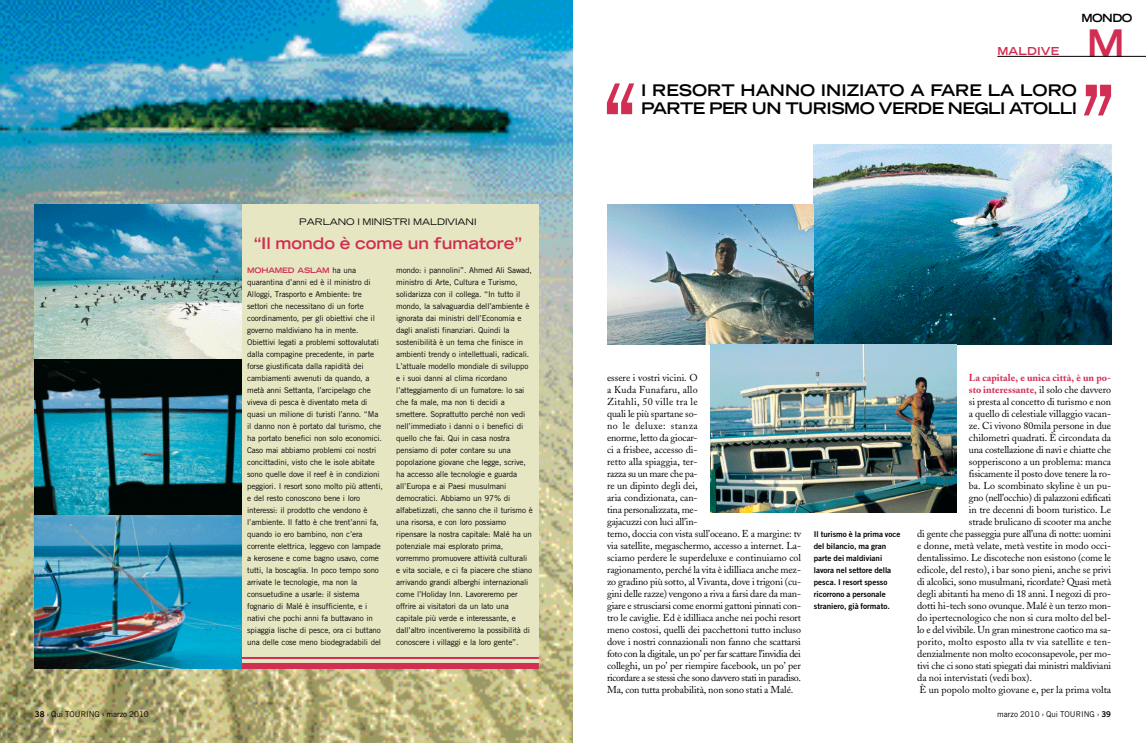
<style>
.page{position:relative;width:1146px;height:743px;background:#fff}
.page>*{position:absolute;margin:0;border:0;box-sizing:border-box;transform-origin:0 0}
.t1{font:300 128px "Trade Gothic";color:#d22d52}
.t2{font:700 expanded 38px "Trade Gothic LH";color:#d22d52}
.t3{font:700 expanded 16px/18px "Trade Gothic LH";letter-spacing:-.03em;color:#000}
.t4{font:700 expanded 16px "Trade Gothic LH";color:#d22d52}
.t5{font:700 expanded 11.2px "Trade Gothic LH";letter-spacing:-.045em;color:#000}
.t6{font:700 expanded 11px "Trade Gothic LH";letter-spacing:.015em;color:#d22d52}
.t7{font:10px/12px "Adobe Caslon";letter-spacing:-.01em;color:#000}
.t8{font:700 10px "Adobe Caslon";letter-spacing:.005em;color:#d22d52}
.t9{font:10px "Adobe Caslon";letter-spacing:.02em;color:#000}
.t10{font:expanded 9px "Trade Gothic LH";color:#000}
.t11{font:8px/12px "Trade Gothic";letter-spacing:-.02em;color:#000}
.t12{font:8px/12px "Trade Gothic Bold Two";color:#000}
.t13{font:8px "Trade Gothic";color:#000}
.t14{font:700 expanded 7.5px "Trade Gothic LH";letter-spacing:-.02em;color:#d22d52}
.s1{font-family:"Trade Gothic";font-weight:400;font-stretch:normal;font-size:8px;color:#000}
.s2{font-weight:400;color:#000}
.s3{font-family:"Trade Gothic Bold Two"}
</style>
<div class="page">
<img style="left:0;top:0;width:573px;height:743px">
<div style="left:241px;top:205px;width:298px;height:464px;background:#e6e6c3"></div>
<hr style="left:997px;top:56px;width:148px;height:1px;background:#000">
<img style="left:813px;top:145px;width:297px;height:200px">
<img style="left:607px;top:205px;width:206px;height:140px">
<img style="left:710px;top:345px;width:245px;height:168px">
<hr style="left:241px;top:657px;width:298px;height:2px;background:#d22d52">
<div style="left:241px;top:663px;width:298px;height:6px;background:#d22d52"></div>
<img style="left:35px;top:205px;width:206px;height:154px">
<img style="left:35px;top:514px;width:206px;height:155px">
<svg style="left:35px;top:359px;width:206px;height:155px;background:#195c6a"></svg>
<h3 class="t6" style="left:997px;top:47px;width:64px">MALDIVE</h3>
<h3 class="t5" style="left:1081px;top:14px;width:53px">MONDO</h3>
<h2 class="t2" style="left:1086px;top:29px;width:39px">M</h2>
<p class="t10" style="left:299px;top:218px;width:179px">PARLANO I MINISTRI MALDIVIANI</p>
<h3 class="t4" style="left:254px;top:237px;width:269px">“Il mondo è come un fumatore”</h3>
<p class="t14" style="left:247px;top:267px;width:110px">MOHAMED ASLAM <span class="s1">ha una</span></p>
<p class="t11" style="left:247px;top:277px;width:137px">quarantina d’anni ed è il ministro di Alloggi, Trasporto e Ambiente: tre settori che necessitano di un forte coordinamento, per gli obiettivi che il governo maldiviano ha in mente.<br>Obiettivi legati a problemi sottovalutati dalla compagine precedente, in parte forse giustificata dalla rapidità dei cambiamenti avvenuti da quando, a metà anni Settanta, l’arcipelago che viveva di pesca è diventato meta di quasi un milione di turisti l’anno. “Ma il danno non è portato dal turismo, che ha portato benefici non solo economici.<br>Caso mai abbiamo problemi coi nostri concittadini, visto che le isole abitate sono quelle dove il reef è in condizioni peggiori. I resort sono molto più attenti, e del resto conoscono bene i loro interessi: il prodotto che vendono è l’ambiente. Il fatto è che trent’anni fa, quando io ero bambino, non c’era corrente elettrica, leggevo con lampade a kerosene e come bagno usavo, come tutti, la boscaglia. In poco tempo sono arrivate le tecnologie, ma non la consuetudine a usarle: il sistema fognario di Malé è insufficiente, e i nativi che pochi anni fa buttavano in spiaggia lische di pesce, ora ci buttano una delle cose meno biodegradabili del</p>
<p class="t11" style="left:396px;top:265px;width:138px">mondo: i pannolini”. Ahmed Ali Sawad, ministro di Arte, Cultura e Turismo, solidarizza con il collega. “In tutto il mondo, la salvaguardia dell’ambiente è ignorata dai ministri dell’Economia e dagli analisti finanziari. Quindi la sostenibilità è un tema che finisce in ambienti trendy o intellettuali, radicali.<br>L’attuale modello mondiale di sviluppo e i suoi danni al clima ricordano l’atteggiamento di un fumatore: lo sai che fa male, ma non ti decidi a smettere. Soprattutto perché non vedi nell’immediato i danni o i benefici di quello che fai. Qui in casa nostra pensiamo di poter contare su una popolazione giovane che legge, scrive, ha accesso alle tecnologie e guarda all’Europa e ai Paesi musulmani democratici. Abbiamo un 97% di alfabetizzati, che sanno che il turismo è una risorsa, e con loro possiamo ripensare la nostra capitale: Malé ha un potenziale mai esplorato prima, vorremmo promuovere attività culturali e vita sociale, e ci fa piacere che stiano arrivando grandi alberghi internazionali come l’Holiday Inn. Lavoreremo per offrire ai visitatori da un lato una capitale più verde e interessante, e dall’altro incentiveremo la possibilità di conoscere i villaggi e la loro gente”.</p>
<h1 class="t1" style="left:599px;top:85px;width:44px">‘‘</h1>
<h1 class="t1" style="left:1075px;top:85px;width:44px">’’</h1>
<h3 class="t3" style="left:641px;top:83px;width:437px">I RESORT HANNO INIZIATO A FARE LA LORO<br>PARTE PER UN TURISMO VERDE NEGLI ATOLLI</h3>
<p class="t7" style="left:607px;top:373px;width:195px">essere i vostri vicini. O<br>a Kuda Funafaru, allo<br>Zitahli, 50 ville tra le<br>quali le più spartane so-<br>no le deluxe: stanza<br>enorme, letto da giocar-<br>ci a frisbee, accesso di-<br>retto alla spiaggia, ter-<br>razza su un mare che pa-<br>re un dipinto degli dei,<br>aria condizionata, can-<br>tina personalizzata, me-<br>gajacuzzi con luci all’in-<br>terno, doccia con vista sull’oceano. E a margine: tv via satellite, megaschermo, accesso a internet. La&shy;sciamo perdere le superdeluxe e continuiamo col ragionamento, perché la vita è idilliaca anche mez&shy;zo gradino più sotto, al Vivanta, dove i trigoni (cu&shy;gini delle razze) vengono a riva a farsi dare da man&shy;giare e strusciarsi come enormi gattoni pinnati con&shy;tro le caviglie. Ed è idilliaca anche nei pochi resort meno costosi, quelli dei pacchettoni tutto incluso dove i nostri connazionali non fanno che scattarsi foto con la digitale, un po’ per far scattare l’invidia dei colleghi, un po’ per riempire facebook, un po’ per ricordare a se stessi che sono davvero stati in paradiso.<br>Ma, con tutta probabilità, non sono stati a Malé.</p>
<p class="t8" style="left:968px;top:373px;width:144px">La capitale, e unica città, è un po-</p>
<p class="t8" style="left:968px;top:385px;width:144px">sto interessante, <span class="s2">il solo che davvero</span></p>
<p class="t7" style="left:968px;top:397px;width:144px">si presta al concetto di turismo e non</p>
<p class="t7" style="left:968px;top:409px;width:144px">a quello di celestiale villaggio vacan-</p>
<p class="t7" style="left:968px;top:421px;width:144px">ze. Ci vivono 80mila persone in due</p>
<p class="t7" style="left:968px;top:433px;width:144px">chilometri quadrati. È circondata da</p>
<p class="t7" style="left:968px;top:445px;width:144px">una costellazione di navi e chiatte che</p>
<p class="t7" style="left:968px;top:457px;width:144px">sopperiscono a un problema: manca</p>
<p class="t7" style="left:968px;top:469px;width:144px">fisicamente il posto dove tenere la ro-</p>
<p class="t7" style="left:968px;top:481px;width:144px">ba. Lo scombinato skyline è un pu-</p>
<p class="t7" style="left:968px;top:493px;width:144px">gno (nell’occhio) di palazzoni edificati</p>
<p class="t7" style="left:968px;top:505px;width:144px">in tre decenni di boom turistico. Le</p>
<p class="t7" style="left:968px;top:517px;width:144px">strade brulicano di scooter ma anche</p>
<p class="t7" style="left:917px;top:529px;width:195px">di gente che passeggia pure all’una di notte: uomini</p>
<p class="t7" style="left:917px;top:541px;width:195px">e donne, metà velate, metà vestite in modo occi-</p>
<p class="t7" style="left:917px;top:553px;width:195px">dentalissimo. Le discoteche non esistono (come le</p>
<p class="t7" style="left:917px;top:565px;width:195px">edicole, del resto), i bar sono pieni, anche se privi</p>
<p class="t7" style="left:917px;top:577px;width:195px">di alcolici, sono musulmani, ricordate? Quasi metà</p>
<p class="t7" style="left:917px;top:589px;width:195px">degli abitanti ha meno di 18 anni. I negozi di pro-</p>
<p class="t7" style="left:917px;top:601px;width:195px">dotti hi-tech sono ovunque. Malé è un terzo mon-</p>
<p class="t7" style="left:917px;top:613px;width:195px">do ipertecnologico che non si cura molto del bel-</p>
<p class="t7" style="left:917px;top:625px;width:195px">lo e del vivibile. Un gran minestrone caotico ma sa-</p>
<p class="t9" style="left:917px;top:638px;width:195px">porito, molto esposto alla tv via satellite e ten-</p>
<p class="t7" style="left:917px;top:649px;width:195px">denzialmente non molto ecoconsapevole, per mo-</p>
<p class="t7" style="left:917px;top:661px;width:195px">tivi che ci sono stati spiegati dai ministri maldiviani</p>
<p class="t7" style="left:917px;top:673px;width:116px">da noi intervistati (vedi box).</p>
<p class="t7" style="left:919px;top:685px;width:193px">È un popolo molto giovane e, per la prima volta</p>
<p class="t12" style="left:813px;top:529px;width:88px">Il turismo è la prima voce del bilancio, ma gran parte dei maldiviani lavora nel settore della pesca. I resort spesso ricorrono a personale straniero, già formato.</p>
<p class="t13" style="left:35px;top:711px;width:115px"><span class="s3">38</span> › Qui TOURING › marzo 2010</p>
<p class="t13" style="left:997px;top:711px;width:115px">marzo 2010 › Qui TOURING › <span class="s3">39</span></p>
</div>
